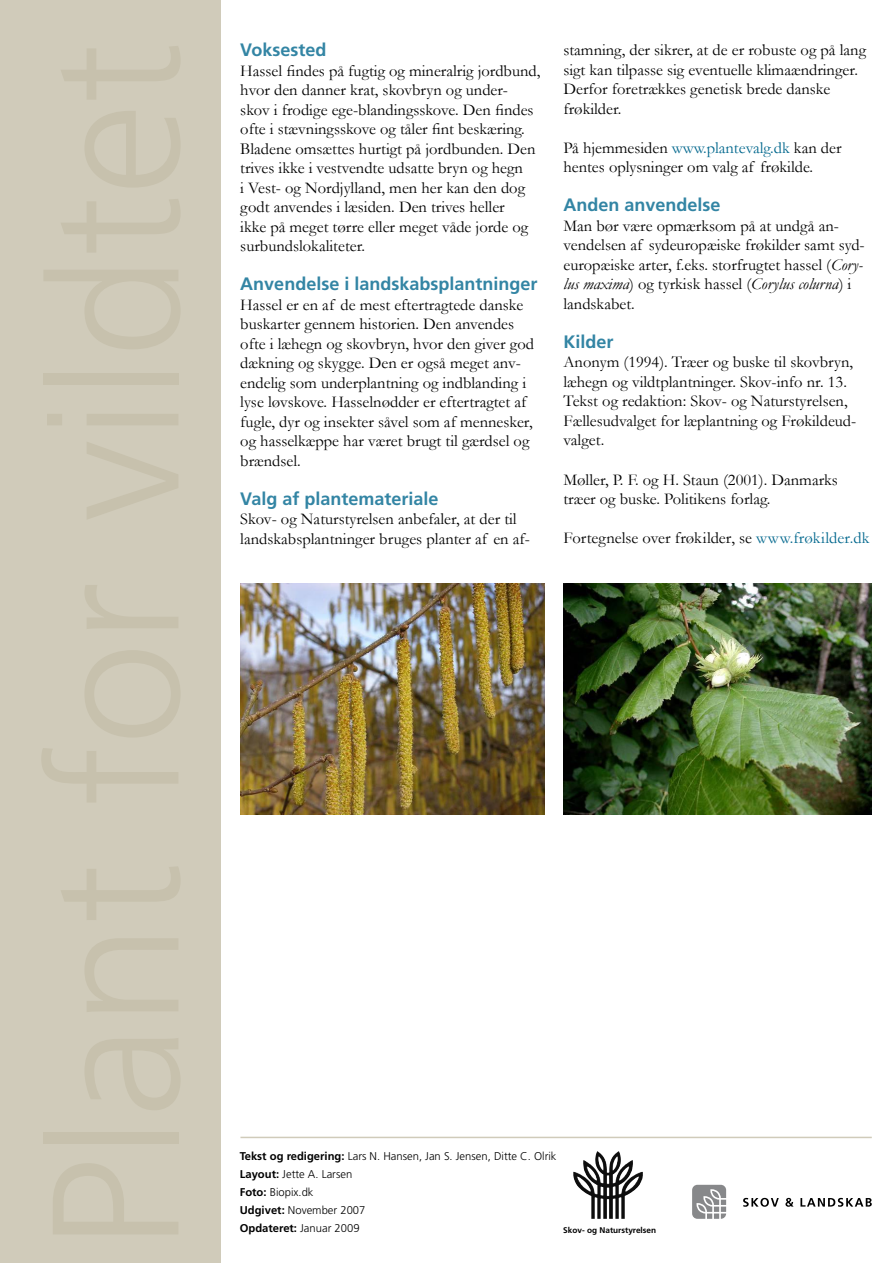
<style>
.page{position:relative;width:893px;height:1263px;background:#fff}
.page>*{position:absolute;margin:0;border:0;box-sizing:border-box;transform-origin:0 0}
.Underrubrik_1{font:700 18px "Frutiger LT Std";color:#3385a4}
.Brødtekst{font:16.5px/19.5px "Garamond";color:#000}
.Billedtekst{font:300 11.25px "Frutiger LT Std";color:#000}
.Billedtekst-2{font:700 11.25px "Frutiger LT Std";color:#000}
.Brødtekst-2{font:700 8.25px "Frutiger LT Std";color:#000}
.s1{color:#00678d}
.s2{font-style:italic}
.s3{font-weight:700}
.s4{font-weight:300}
</style>
<div class="page">
<div style="left:0;top:0;width:220px;height:1263px;background:#d0cbba"></div>
<hr style="left:240px;top:1137px;width:632px;height:1px;background:#d0cbba">
<img style="left:240px;top:583px;width:304px;height:231px">
<img style="left:563px;top:583px;width:308px;height:231px">
<img style="left:583px;top:1151px;width:36px;height:32px">
<svg style="left:743px;top:1198px;width:36px;height:9px"></svg>
<svg style="left:785px;top:1198px;width:9px;height:9px"></svg>
<svg style="left:800px;top:1198px;width:72px;height:9px"></svg>
<svg style="left:690px;top:1183px;width:38px;height:37px"></svg>
<svg style="left:692px;top:1185px;width:34px;height:34px"></svg>
<p class="Underrubrik_1" style="left:240px;top:39px;width:88px">Voksested</p>
<p class="Brødtekst" style="left:240px;top:60px;width:302px">Hassel findes på fugtig og mineralrig jordbund, hvor den danner krat, skovbryn og under&shy;skov i frodige ege-blandingsskove. Den findes ofte i stævningsskove og tåler fint beskæring.<br>Bladene omsættes hurtigt på jordbunden. Den trives ikke i vestvendte udsatte bryn og hegn<br>i Vest- og Nordjylland, men her kan den dog godt anvendes i læsiden. Den trives heller<br>ikke på meget tørre eller meget våde jorde og surbundslokaliteter.</p>
<p class="Underrubrik_1" style="left:240px;top:273px;width:299px">Anvendelse i landskabsplantninger</p>
<p class="Brødtekst" style="left:240px;top:294px;width:295px">Hassel er en af de mest eftertragtede danske buskarter gennem historien. Den anvendes ofte i læhegn og skovbryn, hvor den giver god dækning og skygge. Den er også meget anv&shy;endelig som underplantning og indblanding i lyse løvskove. Hasselnødder er eftertragtet af fugle, dyr og insekter såvel som af mennesker, og hasselkæppe har været brugt til gærdsel og brændsel.</p>
<p class="Underrubrik_1" style="left:240px;top:488px;width:200px">Valg af plantemateriale</p>
<p class="Brødtekst" style="left:240px;top:509px;width:291px">Skov- og Naturstyrelsen anbefaler, at der til landskabsplantninger bruges planter af en af-</p>
<p class="Brødtekst" style="left:563px;top:40px;width:304px">stamning, der sikrer, at de er robuste og på lang sigt kan tilpasse sig eventuelle klimaændringer.<br>Derfor foretrækkes genetisk brede danske frøkilder.</p>
<p class="Brødtekst" style="left:563px;top:138px;width:280px">På hjemmesiden <span class="s1">www.plantevalg.dk</span> kan der hentes oplysninger om valg af frøkilde.</p>
<p class="Underrubrik_1" style="left:563px;top:195px;width:159px">Anden anvendelse</p>
<p class="Brødtekst" style="left:563px;top:216px;width:302px">Man bør være opmærksom på at undgå an&shy;vendelsen af sydeuropæiske frøkilder samt syd&shy;europæiske arter, f.eks. storfrugtet hassel (<span class="s2">Cory&shy;lus maxima</span>) og tyrkisk hassel (<span class="s2">Corylus colurna</span>) i landskabet.</p>
<p class="Underrubrik_1" style="left:563px;top:331px;width:52px">Kilder</p>
<p class="Brødtekst" style="left:563px;top:352px;width:294px">Anonym (1994). Træer og buske til skovbryn, læhegn og vildtplantninger. Skov-info nr. 13.<br>Tekst og redaktion: Skov- og Naturstyrelsen, Fællesudvalget for læplantning og Frøkildeud&shy;valget.</p>
<p class="Brødtekst" style="left:563px;top:469px;width:276px">Møller, P. F. og H. Staun (2001). Danmarks træer og buske. Politikens forlag.</p>
<p class="Brødtekst" style="left:563px;top:528px;width:308px">Fortegnelse over frøkilder, se <span class="s1">www.frøkilder.dk</span></p>
<p class="Billedtekst" style="left:240px;top:1149px;width:318px"><span class="s3">Tekst og redigering:</span> Lars N. Hansen, Jan S. Jensen, Ditte C. Olrik</p>
<p class="Billedtekst" style="left:240px;top:1167px;width:114px"><span class="s3">Layout:</span> Jette A. Larsen</p>
<p class="Billedtekst" style="left:240px;top:1185px;width:75px"><span class="s3">Foto:</span> Biopix.dk</p>
<p class="Billedtekst" style="left:240px;top:1203px;width:127px"><span class="s3">Udgivet:</span> November 2007</p>
<p class="Billedtekst-2" style="left:240px;top:1221px;width:121px">Opdateret: <span class="s4">Januar 2009</span></p>
<p class="Brødtekst-2" style="left:563px;top:1225px;width:94px">Skov- og Naturstyrelsen</p>
</div>
